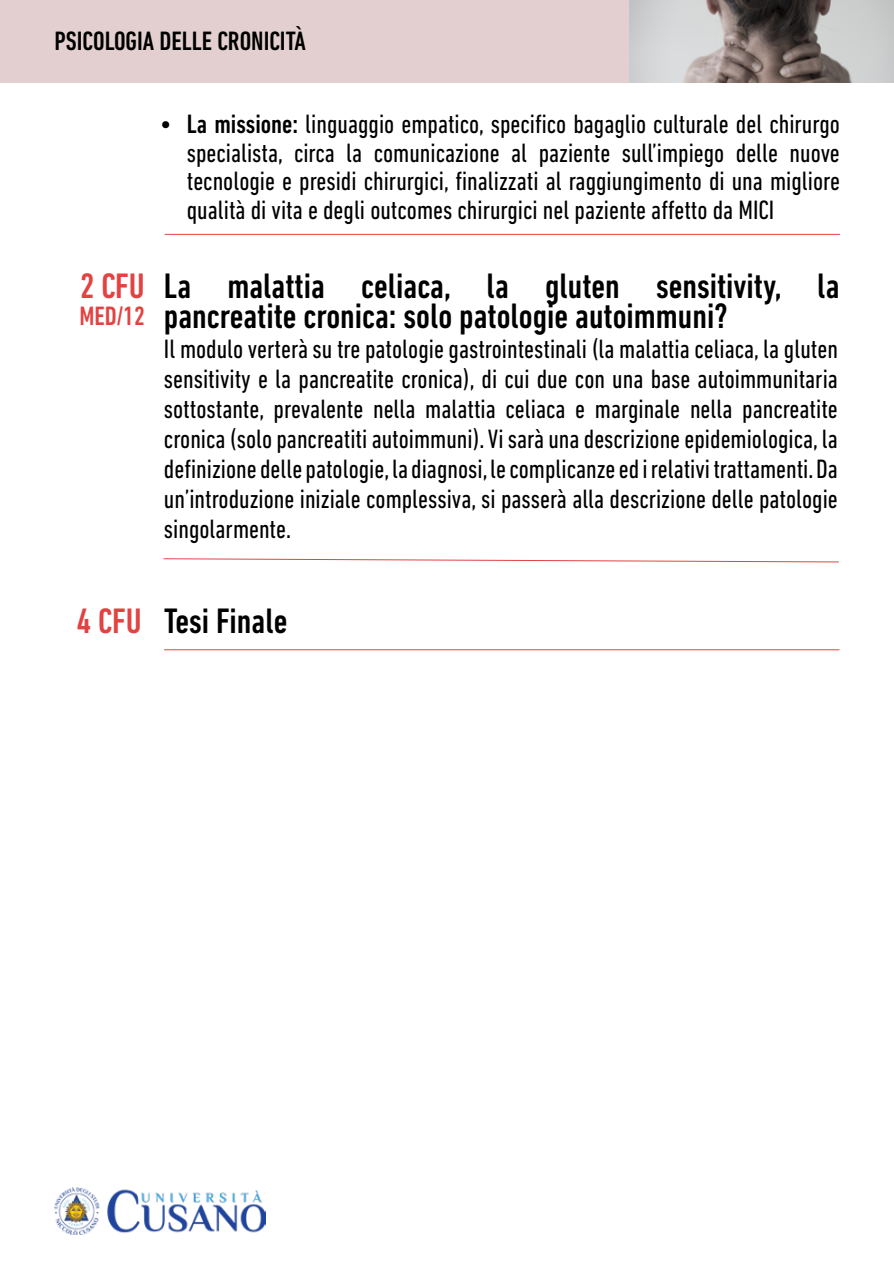
<style>
.page{position:relative;width:894px;height:1264px;background:#fff}
.page>*{position:absolute;margin:0;border:0;box-sizing:border-box;transform-origin:0 0}
.t1{font:500 condensed 36px/30px "DIN Next LT Pro";color:#000}
.t2{font:500 condensed 36px "DIN Next LT Pro";color:#e34242}
.t3{font:condensed 27px/30px "DIN Next LT Pro";color:#000;text-align:justify}
.t4{font:500 condensed 27px "DIN Next LT Pro";color:#000}
.t5{font:500 condensed 27px "DIN Next LT Pro";color:#e34242}
.s1{font-weight:500}
.s2{color:#e34242}
</style>
<div class="page">
<img style="left:54px;top:1187px;width:211px;height:47px">
<div style="left:0;top:0;width:893px;height:83px;background:#e3cfcf"></div>
<hr style="left:164px;top:649px;width:675px;height:1px;background:#e34242">
<img style="left:630px;top:0;width:263px;height:83px">
<svg style="left:163px;top:558px;width:676px;height:4px"></svg>
<hr style="left:165px;top:234px;width:674px;height:1px;background:#e34242">
<p class="t4" style="left:54px;top:26px;width:253px">PSICOLOGIA DELLE CRONICITÀ</p>
<p class="t3" style="left:187px;top:109px;width:654px;line-height:28.5px;text-indent:-27px"><span class="s1">• La missione:</span> linguaggio empatico, specifico bagaglio culturale del chirurgo specialista, circa la comunicazione al paziente sull’impiego delle nuove tecnologie e presidi chirurgici, finalizzati al raggiungimento di una migliore qualità di vita e degli outcomes chirurgici nel paziente affetto da MICI</p>
<h1 class="t2" style="left:80px;top:266px;width:66px">2 CFU</h1>
<p class="t5" style="left:79px;top:301px;width:67px">MED/12</p>
<h1 class="t1" style="left:164px;top:270px;width:676px">La malattia celiaca, la gluten sensitivity, la pancreatite cronica: solo patologie autoimmuni?</h1>
<p class="t3" style="left:164px;top:333px;width:675px">Il modulo verterà su tre patologie gastrointestinali (la malattia celiaca, la gluten sensitivity e la pancreatite cronica), di cui due con una base autoimmunitaria sottostante, prevalente nella malattia celiaca e marginale nella pancreatite cronica (solo pancreatiti autoimmuni). Vi sarà una descrizione epidemiologica, la definizione delle patologie, la diagnosi, le complicanze ed i relativi trattamenti. Da un’introduzione iniziale complessiva, si passerà alla descrizione delle patologie singolarmente.</p>
<h1 class="t1" style="left:77px;top:606px;width:212px"><span class="s2">4 CFU</span> Tesi Finale</h1>
</div>
